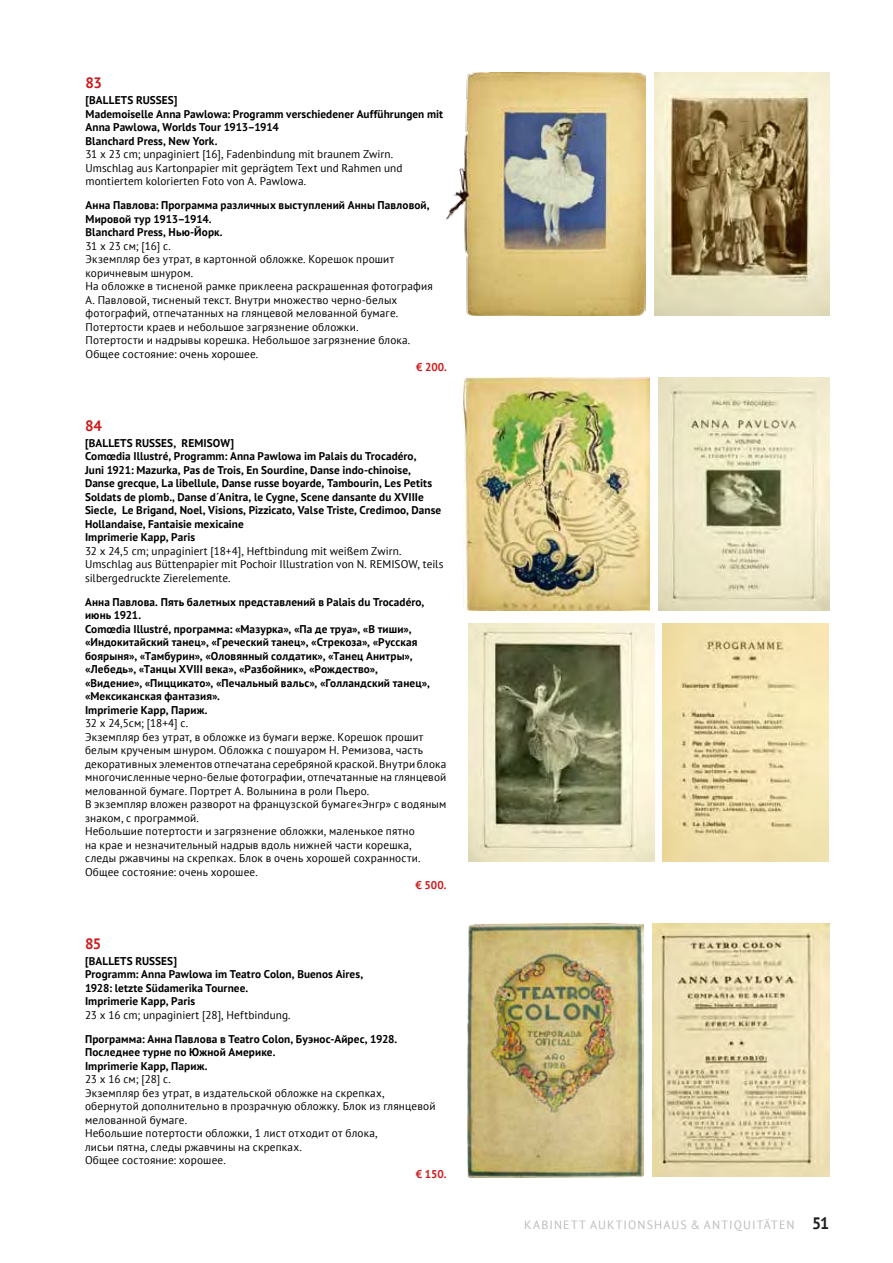
<style>
.page{position:relative;width:893px;height:1263px;background:#fff}
.page>*{position:absolute;margin:0;border:0;box-sizing:border-box;transform-origin:0 0}
.t1{font:700 15px "PT Sans";color:#ce1a1c}
.t2{font:12px "PT Sans";letter-spacing:.095em;color:#bbbcbd}
.t3{font:11.25px/13.5px "PT Sans";letter-spacing:.015em;color:#000}
.t4{font:700 11.25px/13.5px "PT Sans";letter-spacing:.01em;color:#000}
.t5{font:700 11.25px "PT Sans";letter-spacing:-.015em;color:#ce1a1c}
.s1{font-weight:700;font-size:16.5px;color:#1d1d1b}
</style>
<div class="page">
<img style="left:464px;top:377px;width:186px;height:234px">
<img style="left:658px;top:377px;width:171px;height:234px">
<img style="left:468px;top:624px;width:186px;height:237px">
<img style="left:663px;top:624px;width:166px;height:238px">
<img style="left:468px;top:924px;width:176px;height:253px">
<img style="left:652px;top:924px;width:177px;height:253px">
<img style="left:446px;top:72px;width:200px;height:243px">
<img style="left:654px;top:72px;width:175px;height:243px">
<h1 class="t1" style="left:86px;top:73px;width:18px">83</h1>
<p class="t4" style="left:86px;top:93px;width:359px">[BALLETS RUSSES]<br>Mademoiselle Anna Pawlowa: Programm verschiedener Aufführungen mit Anna Pawlowa, Worlds Tour 1913–1914<br>Blanchard Press, New York.</p>
<p class="t3" style="left:86px;top:147px;width:318px">31 x 23 cm; unpaginiert [16], Fadenbindung mit braunem Zwirn.<br>Umschlag aus Kartonpapier mit geprägtem Text und Rahmen und montiertem kolorierten Foto von A. Pawlowa.</p>
<p class="t4" style="left:86px;top:198px;width:346px">Анна Павлова: Программа различных выступлений Анны Павловой,<br>Мировой тур 1913–1914.<br>Blanchard Press, Нью-Йорк.</p>
<p class="t3" style="left:86px;top:239px;width:349px">31 х 23 см; [16] с.<br>Экземпляр без утрат, в картонной обложке. Корешок прошит коричневым шнуром.<br>На обложке в тисненой рамке приклеена раскрашенная фотография А. Павловой, тисненый текст. Внутри множество черно-белых фотографий, отпечатанных на глянцевой мелованной бумаге.<br>Потертости краев и небольшое загрязнение обложки.<br>Потертости и надрывы корешка. Небольшое загрязнение блока.<br>Общее состояние: очень хорошее.</p>
<p class="t5" style="left:416px;top:360px;width:32px">€ 200.</p>
<h1 class="t1" style="left:85px;top:416px;width:18px">84</h1>
<p class="t4" style="left:85px;top:436px;width:358px">[BALLETS RUSSES, REMISOW]<br>Comœdia Illustré, Programm: Anna Pawlowa im Palais du Trocadéro,<br>Juni 1921: Mazurka, Pas de Trois, En Sourdine, Danse indo-chinoise, Danse grecque, La libellule, Danse russe boyarde, Tambourin, Les Petits Soldats de plomb., Danse d´Anitra, le Cygne, Scene dansante du XVIIIe Siecle, Le Brigand, Noel, Visions, Pizzicato, Valse Triste, Credimoo, Danse Hollandaise, Fantaisie mexicaine<br>Imprimerie Kapp, Paris</p>
<p class="t3" style="left:85px;top:544px;width:360px">32 x 24,5 cm; unpaginiert [18+4], Heftbindung mit weißem Zwirn.<br>Umschlag aus Büttenpapier mit Pochoir Illustration von N. REMISOW, teils silbergedruckte Zierelemente.</p>
<p class="t4" style="left:85px;top:595px;width:346px">Анна Павлова. Пять балетных представлений в Palais du Trocadéro, июнь 1921.<br>Comœdia Illustré, программа: «Мазурка», «Па де труа», «В тиши», «Индокитайский танец», «Греческий танец», «Стрекоза», «Русская боярыня», «Тамбурин», «Оловянный солдатик», «Танец Анитры», «Лебедь», «Танцы XVIII века», «Разбойник», «Рождество», «Видение», «Пиццикато», «Печальный вальс», «Голландский танец», «Мексиканская фантазия».<br>Imprimerie Kapp, Париж.</p>
<p class="t3" style="left:85px;top:716px;width:363px">32 x 24,5см; [18+4] с.<br>Экземпляр без утрат, в обложке из бумаги верже. Корешок прошит белым крученым шнуром. Обложка с пошуаром Н. Ремизова, часть декоративных элементов отпечатана серебряной краской. Внутри блока многочисленные черно-белые фотографии, отпечатанные на глянцевой мелованной бумаге. Портрет А. Волынина в роли Пьеро.<br>В экземпляр вложен разворот на французской бумаге«Энгр» с водяным знаком, с программой.<br>Небольшие потертости и загрязнение обложки, маленькое пятно<br>на крае и незначительный надрыв вдоль нижней части корешка,<br>следы ржавчины на скрепках. Блок в очень хорошей сохранности.<br>Общее состояние: очень хорошее.</p>
<p class="t5" style="left:416px;top:878px;width:32px">€ 500.</p>
<h1 class="t1" style="left:85px;top:934px;width:18px">85</h1>
<p class="t4" style="left:85px;top:954px;width:280px">[BALLETS RUSSES]<br>Programm: Anna Pawlowa im Teatro Colon, Buenos Aires,<br>1928: letzte Südamerika Tournee.<br>Imprimerie Kapp, Paris</p>
<p class="t3" style="left:85px;top:1008px;width:207px">23 x 16 cm; unpaginiert [28], Heftbindung.</p>
<p class="t4" style="left:85px;top:1032px;width:314px">Программа: Анна Павлова в Teatro Colon, Буэнос-Айрес, 1928.<br>Последнее турне по Южной Америке.<br>Imprimerie Kapp, Париж.</p>
<p class="t3" style="left:85px;top:1072px;width:352px">23 x 16 см; [28] с.<br>Экземпляр без утрат, в издательской обложке на скрепках, обернутой дополнительно в прозрачную обложку. Блок из глянцевой мелованной бумаге.<br>Небольшие потертости обложки, 1 лист отходит от блока,<br>лисьи пятна, следы ржавчины на скрепках.<br>Общее состояние: хорошее.</p>
<p class="t5" style="left:416px;top:1166px;width:32px">€ 150.</p>
<p class="t2" style="left:524px;top:1217px;width:306px">Kabinett Auktionshaus &amp; Antiquitäten <span class="s1">51</span></p>
</div>
